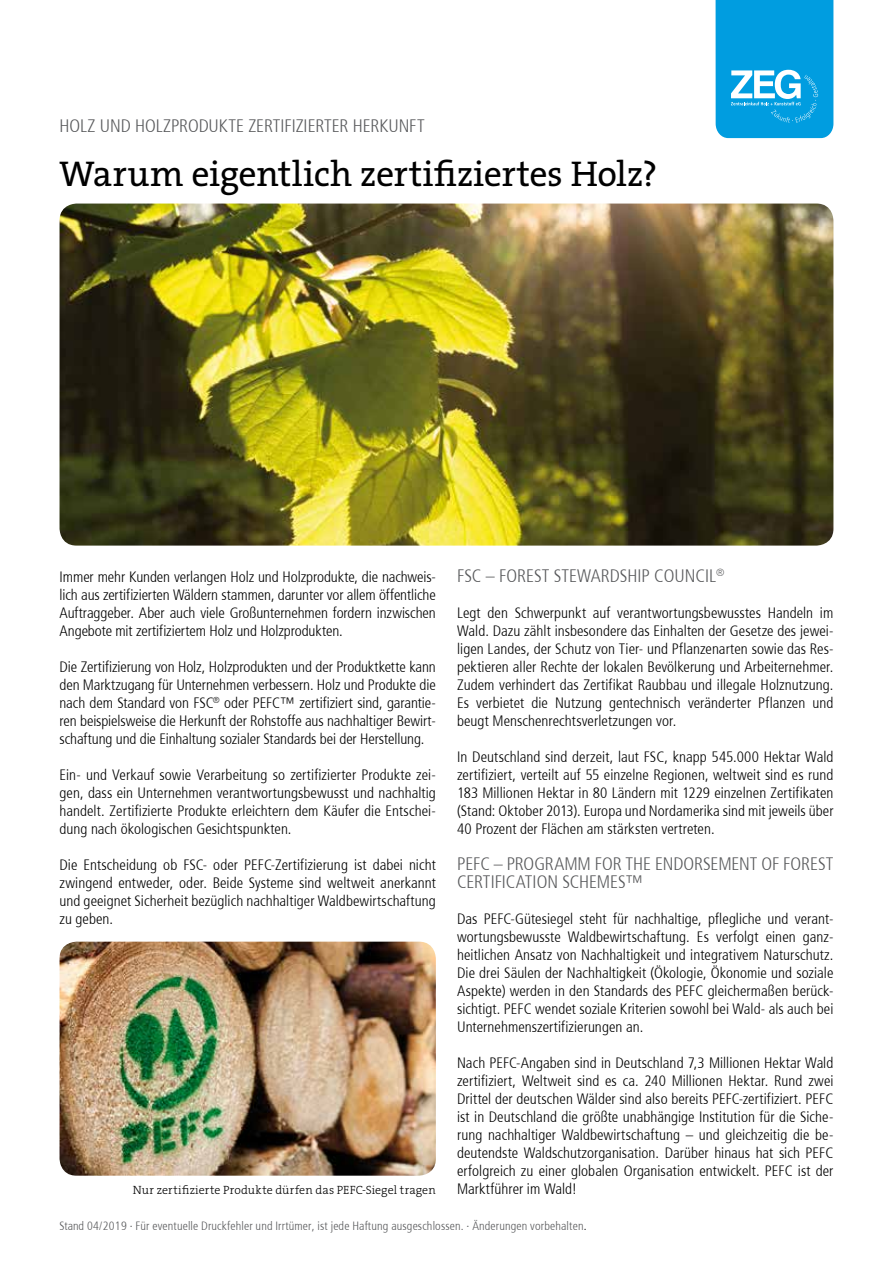
<style>
.page{position:relative;width:893px;height:1263px;background:#fff}
.page>*{position:absolute;margin:0;border:0;box-sizing:border-box;transform-origin:0 0}
.t1{font:36px "The Serif B5 Plain";letter-spacing:-.01em;color:#000}
.t2{font:300 condensed 18px/18px "Frutiger";color:#57585a}
.t3{font:300 condensed 15px/18px "Frutiger";letter-spacing:.005em;color:#000;text-align:justify}
.t4{font:300 condensed 12px "Frutiger";letter-spacing:.015em;color:#57585a}
.t5{font:300 12px "The Serif B3";letter-spacing:.015em;color:#000}
</style>
<div class="page">
<img style="left:60px;top:204px;width:773px;height:342px">
<img style="left:60px;top:942px;width:376px;height:234px">
<svg style="left:716px;top:0;width:117px;height:138px;background:#15a5e2"></svg>
<p class="t2" style="left:60px;top:117px;width:367px">HOLZ UND HOLZPRODUKTE ZERTIFIZIERTER HERKUNFT</p>
<h1 class="t1" style="left:60px;top:154px;width:599px">Warum eigentlich zertifiziertes Holz?</h1>
<p class="t2" style="left:457px;top:567px;width:269px">FSC – FOREST STEWARDSHIP COUNCIL<sup>®</sup></p>
<p class="t3" style="left:457px;top:604px;width:378px">Legt den Schwerpunkt auf verantwortungsbewusstes Handeln im Wald. Dazu zählt insbesondere das Einhalten der Gesetze des jewei&shy;ligen Landes, der Schutz von Tier- und Pflanzenarten sowie das Res&shy;pektieren aller Rechte der lokalen Bevölkerung und Arbeiternehmer.<br>Zudem verhindert das Zertifikat Raubbau und illegale Holznutzung.<br>Es verbietet die Nutzung gentechnisch veränderter Pflanzen und beugt Menschenrechtsverletzungen vor.</p>
<p class="t3" style="left:457px;top:748px;width:378px">In Deutschland sind derzeit, laut FSC, knapp 545.000 Hektar Wald zertifiziert, verteilt auf 55 einzelne Regionen, weltweit sind es rund 183 Millionen Hektar in 80 Ländern mit 1229 einzelnen Zertifikaten (Stand: Oktober 2013). Europa und Nordamerika sind mit jeweils über 40 Prozent der Flächen am stärksten vertreten.</p>
<p class="t2" style="left:457px;top:855px;width:378px">PEFC – PROGRAMM FOR THE ENDORSEMENT OF FOREST<br>CERTIFICATION SCHEMES™</p>
<p class="t3" style="left:457px;top:910px;width:378px">Das PEFC-Gütesiegel steht für nachhaltige, pflegliche und verant&shy;wortungsbewusste Waldbewirtschaftung. Es verfolgt einen ganz&shy;heitlichen Ansatz von Nachhaltigkeit und integrativem Naturschutz.<br>Die drei Säulen der Nachhaltigkeit (Ökologie, Ökonomie und soziale Aspekte) werden in den Standards des PEFC gleichermaßen berück&shy;sichtigt. PEFC wendet soziale Kriterien sowohl bei Wald- als auch bei Unternehmenszertifizierungen an.</p>
<p class="t3" style="left:457px;top:1054px;width:378px">Nach PEFC-Angaben sind in Deutschland 7,3 Millionen Hektar Wald zertifiziert, Weltweit sind es ca. 240 Millionen Hektar. Rund zwei Drittel der deutschen Wälder sind also bereits PEFC-zertifiziert. PEFC ist in Deutschland die größte unabhängige Institution für die Siche&shy;rung nachhaltiger Waldbewirtschaftung – und gleichzeitig die be&shy;deutendste Waldschutzorganisation. Darüber hinaus hat sich PEFC erfolgreich zu einer globalen Organisation entwickelt. PEFC ist der Marktführer im Wald!</p>
<p class="t4" style="left:60px;top:1219px;width:529px">Stand 04/2019 · Für eventuelle Druckfehler und Irrtümer, ist jede Haftung ausgeschlossen. · Änderungen vorbehalten.</p>
<p class="t3" style="left:60px;top:568px;width:378px">Immer mehr Kunden verlangen Holz und Holzprodukte, die nachweis&shy;lich aus zertifizierten Wäldern stammen, darunter vor allem öffentliche Auftraggeber. Aber auch viele Großunternehmen fordern inzwischen Angebote mit zertifiziertem Holz und Holzprodukten.</p>
<p class="t3" style="left:60px;top:658px;width:378px">Die Zertifizierung von Holz, Holzprodukten und der Produktkette kann den Marktzugang für Unternehmen verbessern. Holz und Produkte die nach dem Standard von FSC<sup>®</sup> oder PEFC™ zertifiziert sind, garantie&shy;ren beispielsweise die Herkunft der Rohstoffe aus nachhaltiger Bewirt&shy;schaftung und die Einhaltung sozialer Standards bei der Herstellung.</p>
<p class="t3" style="left:60px;top:766px;width:378px">Ein- und Verkauf sowie Verarbeitung so zertifizierter Produkte zei&shy;gen, dass ein Unternehmen verantwortungsbewusst und nachhaltig handelt. Zertifizierte Produkte erleichtern dem Käufer die Entschei&shy;dung nach ökologischen Gesichtspunkten.</p>
<p class="t3" style="left:60px;top:856px;width:378px">Die Entscheidung ob FSC- oder PEFC-Zertifizierung ist dabei nicht zwingend entweder, oder. Beide Systeme sind weltweit anerkannt und geeignet Sicherheit bezüglich nachhaltiger Waldbewirtschaftung zu geben.</p>
<p class="t5" style="left:133px;top:1183px;width:304px">Nur zertifizierte Produkte dürfen das PEFC-Siegel tragen</p>
</div>
